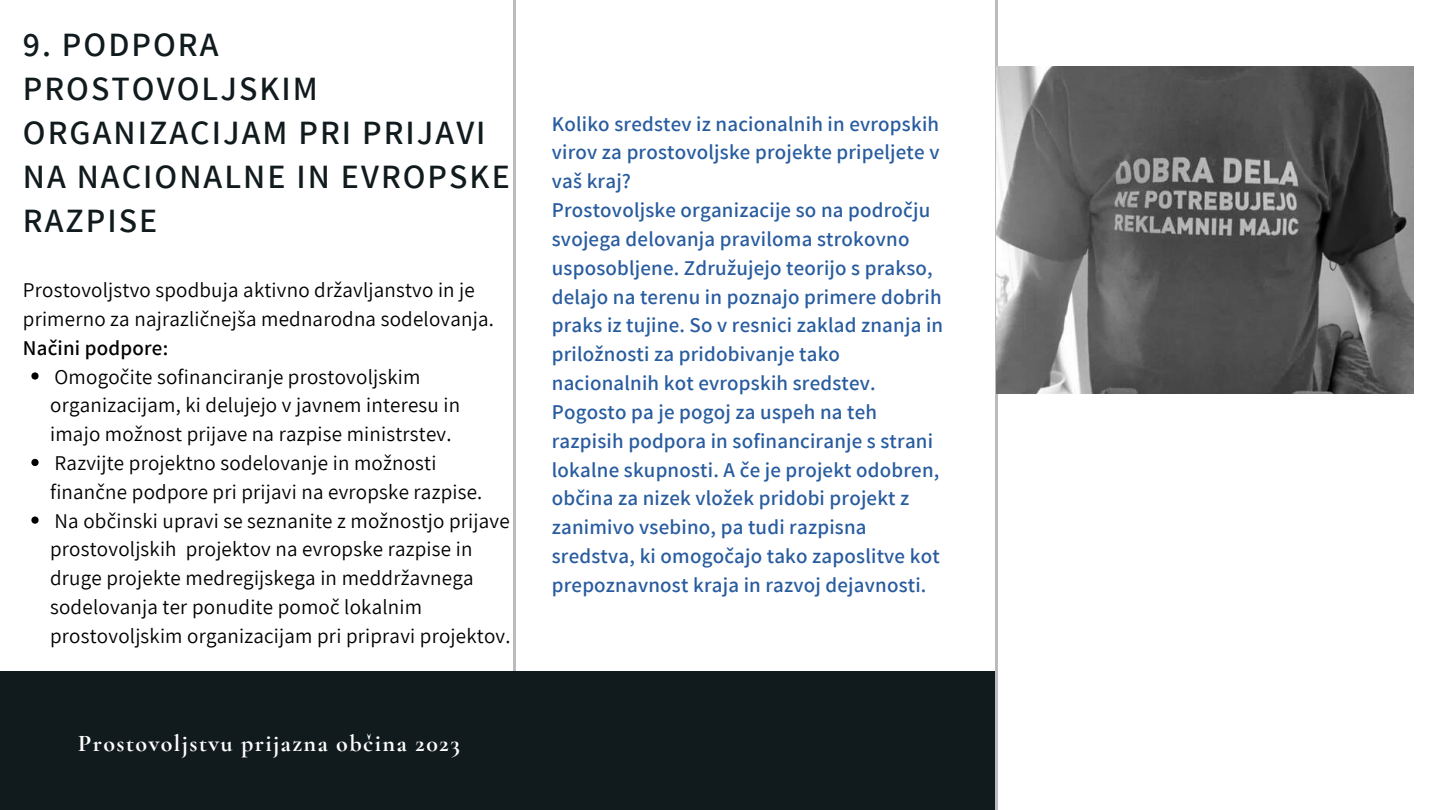
<style>
.page{position:relative;width:1440px;height:810px;background:#fff}
.page>*{position:absolute;margin:0;border:0;box-sizing:border-box;transform-origin:0 0}
.t1{font:600 34px/43.9px "Assistant";letter-spacing:.06em;color:#111b1e}
.t2{font:700 24px "Cormorant Garamond";letter-spacing:.06em;color:#fff}
.t3{font:600 21px/28.8px "Assistant";letter-spacing:.01em;color:#285c9f}
.t4{font:21px/28.8px "Assistant";letter-spacing:.01em;color:#000}
.t5{font:600 21px "Assistant";letter-spacing:.01em;color:#000}
</style>
<div class="page">
<hr style="left:513px;top:0;width:2px;height:810px;background:#111b1e">
<hr style="left:995px;top:0;width:2px;height:810px;background:#111b1e">
<img style="left:997px;top:67px;width:416px;height:326px">
<div style="left:0;top:671px;width:995px;height:139px;background:#111b1e"></div>
<svg style="left:31px;top:372px;width:8px;height:8px"></svg>
<svg style="left:31px;top:459px;width:8px;height:7px"></svg>
<svg style="left:31px;top:517px;width:8px;height:7px"></svg>
<h1 class="t1" style="left:23px;top:22px;width:488px">9. PODPORA<br>PROSTOVOLJSKIM<br>ORGANIZACIJAM PRI PRIJAVI<br>NA NACIONALNE IN EVROPSKE<br>RAZPISE</h1>
<p class="t4" style="left:23px;top:275px;width:472px">Prostovoljstvo spodbuja aktivno državljanstvo in je primerno za najrazličnejša mednarodna sodelovanja.</p>
<p class="t5" style="left:23px;top:333px;width:147px">Načini podpore:</p>
<p class="t4" style="left:50px;top:361px;width:462px">Omogočite sofinanciranje prostovoljskim organizacijam, ki delujejo v javnem interesu in imajo možnost prijave na razpise ministrstev.<br>Razvijte projektno sodelovanje in možnosti finančne podpore pri prijavi na evropske razpise.<br>Na občinski upravi se seznanite z možnostjo prijave prostovoljskih projektov na evropske razpise in druge projekte medregijskega in meddržavnega sodelovanja ter ponudite pomoč lokalnim prostovoljskim organizacijam pri pripravi projektov.</p>
<p class="t2" style="left:78px;top:729px;width:383px">Prostovoljstvu prijazna občina 2023</p>
<p class="t3" style="left:552px;top:109px;width:393px">Koliko sredstev iz nacionalnih in evropskih virov za prostovoljske projekte pripeljete v vaš kraj?<br>Prostovoljske organizacije so na področju svojega delovanja praviloma strokovno usposobljene. Združujejo teorijo s prakso, delajo na terenu in poznajo primere dobrih praks iz tujine. So v resnici zaklad znanja in priložnosti za pridobivanje tako nacionalnih kot evropskih sredstev.<br>Pogosto pa je pogoj za uspeh na teh razpisih podpora in sofinanciranje s strani lokalne skupnosti. A če je projekt odobren, občina za nizek vložek pridobi projekt z zanimivo vsebino, pa tudi razpisna sredstva, ki omogočajo tako zaposlitve kot prepoznavnost kraja in razvoj dejavnosti.</p>
</div>
